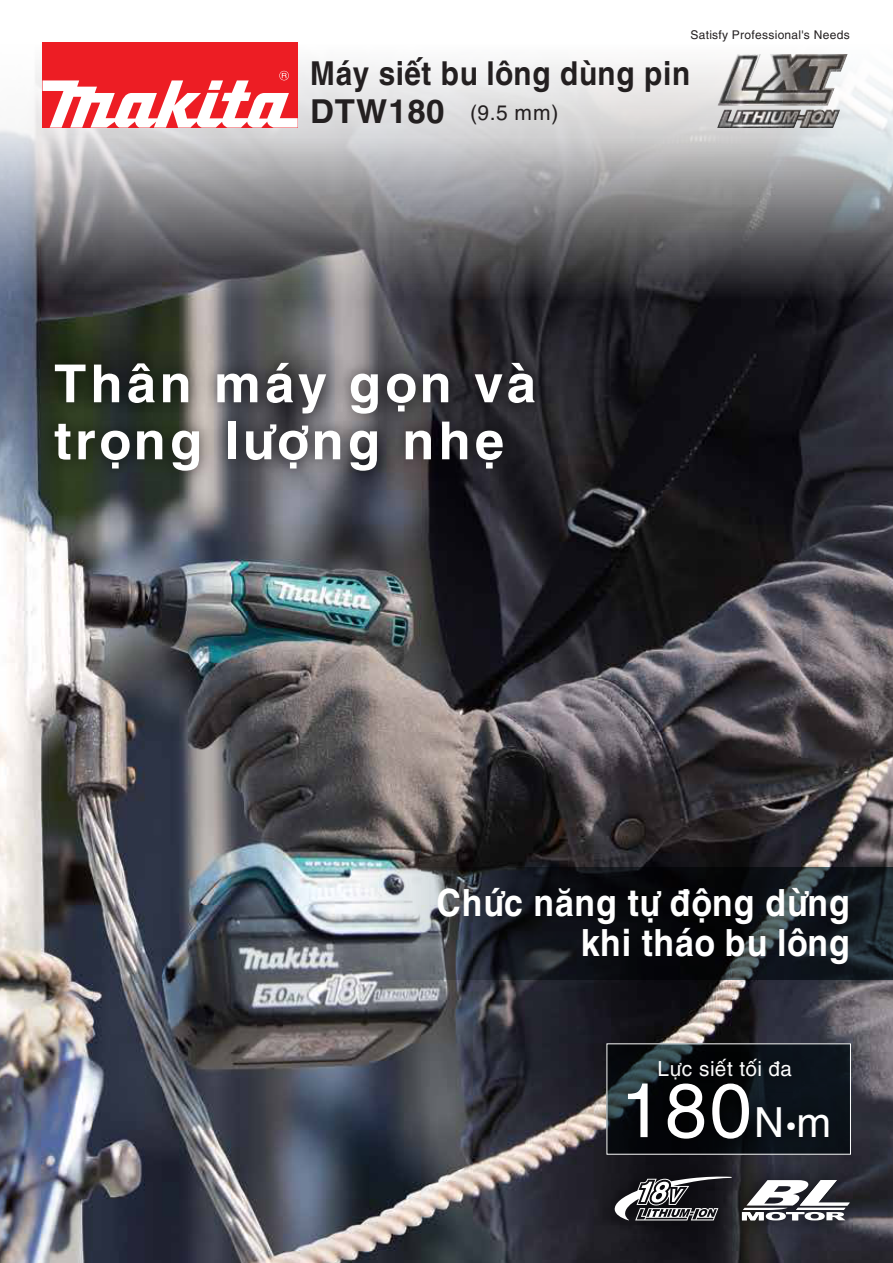
<style>
.page{position:relative;width:893px;height:1263px;background:#fff}
.page>*{position:absolute;margin:0;border:0;box-sizing:border-box;transform-origin:0 0}
.t1{font:76.05px "UTM Helve";color:#fff}
.t2{font:700 52.5px/57px "UTM Helve";letter-spacing:.05em;color:#fff}
.t3{font:700 37.5px/40.5px "UTM Helve";color:#fff;text-align:right;scale:.9 1}
.t4{font:700 33px "UTM Helve";color:#231f20;scale:.9 1}
.t5{font:21px "UTM Helve";color:#231f20}
.t6{font:20.7px "UTM Helve";color:#fff}
.t7{font:12px "UTM Helve";color:#231f20}
.s1{font-weight:700;font-size:33px}
.s2{font-size:41.55px}
.s3{font-family:"Myriad Pro";font-weight:700;font-size:41.55px}
</style>
<div class="page">
<img style="left:0;top:407px;width:893px;height:856px">
<svg style="left:0;top:42px;width:893px;height:365px;background:#87878b"></svg>
<svg style="left:350px;top:868px;width:543px;height:112px;background:#2d3137"></svg>
<img style="left:31px;top:335px;width:686px;height:165px">
<div style="left:43px;top:43px;width:255px;height:85px;background:#ed1d24"></div>
<svg style="left:43px;top:71px;width:255px;height:57px"></svg>
<img style="left:589px;top:1151px;width:127px;height:95px">
<svg style="left:614px;top:1179px;width:102px;height:41px"></svg>
<img style="left:632px;top:1033px;width:186px;height:13px">
<img style="left:595px;top:1046px;width:276px;height:133px">
<img style="left:716px;top:1154px;width:159px;height:92px">
<svg style="left:742px;top:1180px;width:108px;height:40px"></svg>
<img style="left:737px;top:54px;width:58px;height:31px">
<p class="t7" style="left:690px;top:25px;width:161px">Satisfy Professional's Needs</p>
<p class="t4" style="left:310px;top:45px;width:425px">Máy siết bu lông dùng pin</p>
<p class="t5" style="left:310px;top:96px;width:251px"><span class="s1">DTW180</span> (9.5 mm)</p>
<h2 class="t2" style="left:54px;top:348px;width:484px">Thân máy gọn và trọng lượng nhẹ</h2>
<p class="t3" style="left:436px;top:877px;width:462px">Chức năng tự động dừng khi tháo bu lông</p>
<p class="t6" style="left:658px;top:1053px;width:136px">Lực siết tối đa</p>
<h1 class="t1" style="left:620px;top:1050px;width:214px">180<span class="s2">N</span><span class="s3">·</span><span class="s2">m</span></h1>
</div>
